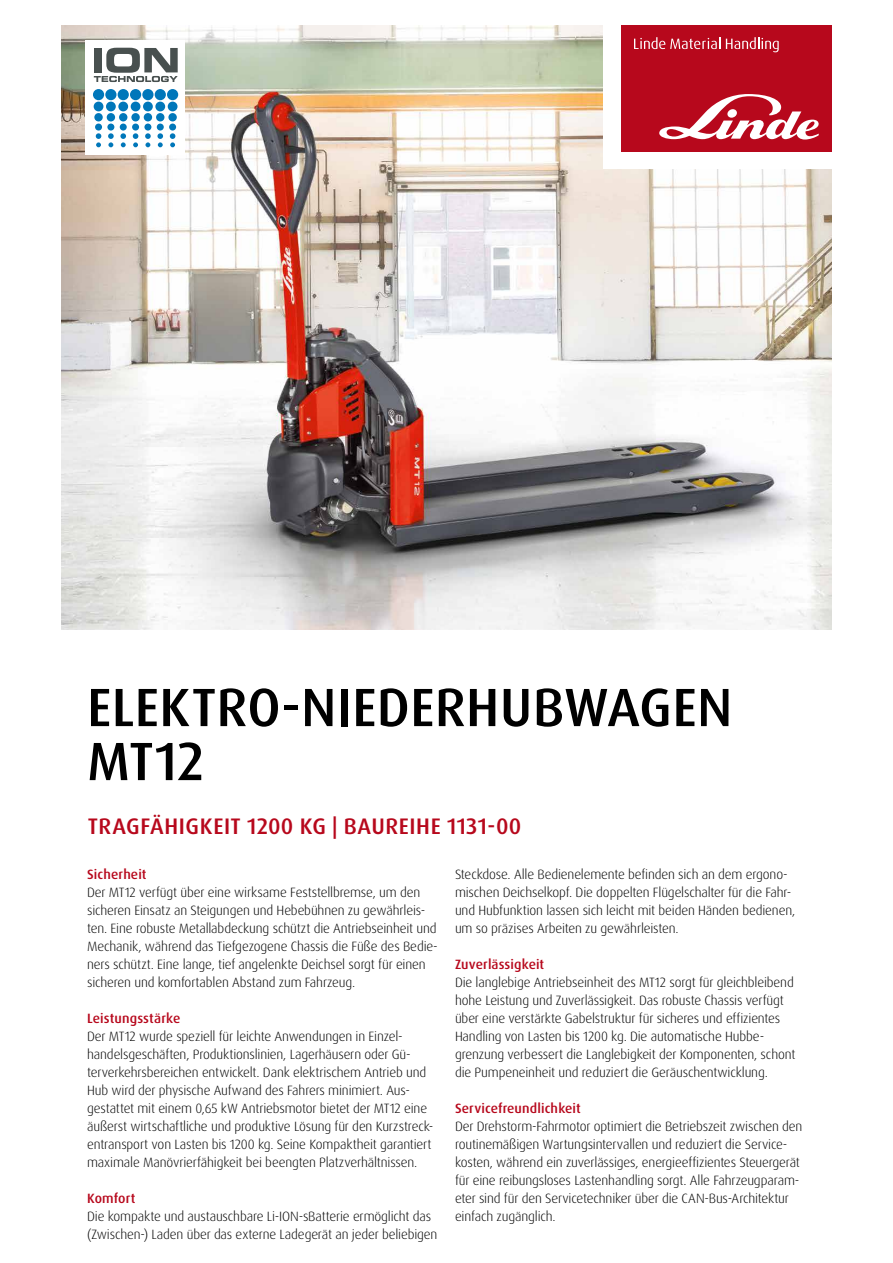
<style>
.page{position:relative;width:893px;height:1263px;background:#fff}
.page>*{position:absolute;margin:0;border:0;box-sizing:border-box;transform-origin:0 0}
.t1{font:500 54px/54px "Dax Pro";letter-spacing:.005em;color:#000}
.t2{font:500 22.5px "Dax Pro";letter-spacing:.025em;color:#b7081c}
.t3{font:300 13.5px/18px "Dax Pro";letter-spacing:-.01em;color:#000}
.t4{font:500 13.5px "Dax Pro";letter-spacing:.01em;color:#b7081c}
</style>
<div class="page">
<img style="left:62px;top:26px;width:769px;height:603px">
<div style="left:86px;top:40px;width:99px;height:115px;background:#fff"></div>
<div style="left:94px;top:102px;width:9px;height:9px;background:#0077ba;border-radius:50%"></div>
<div style="left:94px;top:113px;width:9px;height:8px;background:#0077ba;border-radius:50%"></div>
<div style="left:95px;top:124px;width:7px;height:7px;background:#0077ba;border-radius:50%"></div>
<svg style="left:96px;top:133px;width:5px;height:14px"></svg>
<div style="left:106px;top:102px;width:10px;height:9px;background:#0077ba;border-radius:50%"></div>
<div style="left:107px;top:113px;width:8px;height:8px;background:#0077ba;border-radius:50%"></div>
<div style="left:107px;top:124px;width:7px;height:7px;background:#0077ba;border-radius:50%"></div>
<svg style="left:108px;top:133px;width:6px;height:14px"></svg>
<div style="left:118px;top:102px;width:10px;height:9px;background:#0077ba;border-radius:50%"></div>
<div style="left:119px;top:113px;width:8px;height:8px;background:#0077ba;border-radius:50%"></div>
<div style="left:120px;top:124px;width:7px;height:7px;background:#0077ba;border-radius:50%"></div>
<svg style="left:120px;top:133px;width:6px;height:14px"></svg>
<div style="left:131px;top:102px;width:9px;height:9px;background:#0077ba;border-radius:50%"></div>
<div style="left:131px;top:113px;width:9px;height:8px;background:#0077ba;border-radius:50%"></div>
<div style="left:132px;top:124px;width:7px;height:7px;background:#0077ba;border-radius:50%"></div>
<svg style="left:133px;top:133px;width:5px;height:14px"></svg>
<div style="left:143px;top:102px;width:10px;height:9px;background:#0077ba;border-radius:50%"></div>
<div style="left:144px;top:113px;width:8px;height:8px;background:#0077ba;border-radius:50%"></div>
<div style="left:144px;top:124px;width:7px;height:7px;background:#0077ba;border-radius:50%"></div>
<svg style="left:145px;top:133px;width:6px;height:14px"></svg>
<div style="left:155px;top:102px;width:10px;height:9px;background:#0077ba;border-radius:50%"></div>
<div style="left:156px;top:113px;width:8px;height:8px;background:#0077ba;border-radius:50%"></div>
<div style="left:157px;top:124px;width:7px;height:7px;background:#0077ba;border-radius:50%"></div>
<svg style="left:157px;top:133px;width:6px;height:14px"></svg>
<div style="left:168px;top:102px;width:10px;height:9px;background:#0077ba;border-radius:50%"></div>
<div style="left:93px;top:89px;width:11px;height:11px;background:#0077ba;border-radius:50%"></div>
<div style="left:105px;top:89px;width:11px;height:11px;background:#0077ba;border-radius:50%"></div>
<div style="left:118px;top:89px;width:11px;height:11px;background:#0077ba;border-radius:50%"></div>
<div style="left:130px;top:89px;width:11px;height:11px;background:#0077ba;border-radius:50%"></div>
<div style="left:142px;top:89px;width:12px;height:11px;background:#0077ba;border-radius:50%"></div>
<div style="left:155px;top:89px;width:11px;height:11px;background:#0077ba;border-radius:50%"></div>
<div style="left:167px;top:89px;width:11px;height:11px;background:#0077ba;border-radius:50%"></div>
<div style="left:168px;top:113px;width:9px;height:8px;background:#0077ba;border-radius:50%"></div>
<div style="left:169px;top:124px;width:7px;height:7px;background:#0077ba;border-radius:50%"></div>
<svg style="left:170px;top:133px;width:5px;height:14px"></svg>
<svg style="left:94px;top:48px;width:84px;height:34px"></svg>
<div style="left:604px;top:0;width:253px;height:169px;background:#fff"></div>
<div style="left:621px;top:26px;width:210px;height:126px;background:#b7081c"></div>
<svg style="left:659px;top:94px;width:160px;height:46px"></svg>
<svg style="left:634px;top:37px;width:86px;height:12px"></svg>
<svg style="left:726px;top:37px;width:53px;height:15px"></svg>
<h1 class="t1" style="left:87px;top:682px;width:647px">ELEKTRO-NIEDERHUBWAGEN<br>MT12</h1>
<h2 class="t2" style="left:88px;top:815px;width:435px">TRAGFÄHIGKEIT 1200 KG | BAUREIHE 1131-00</h2>
<p class="t4" style="left:87px;top:867px;width:61px">Sicherheit</p>
<p class="t3" style="left:87px;top:884px;width:352px">Der MT12 verfügt über eine wirksame Feststellbremse, um den sicheren Einsatz an Steigungen und Hebebühnen zu gewährleis&shy;ten. Eine robuste Metallabdeckung schützt die Antriebseinheit und Mechanik, während das Tiefgezogene Chassis die Füße des Bedie&shy;ners schützt. Eine lange, tief angelenkte Deichsel sorgt für einen sicheren und komfortablen Abstand zum Fahrzeug.</p>
<p class="t4" style="left:87px;top:1011px;width:95px">Leistungsstärke</p>
<p class="t3" style="left:87px;top:1028px;width:348px">Der MT12 wurde speziell für leichte Anwendungen in Einzel&shy;handelsgeschäften, Produktionslinien, Lagerhäusern oder Gü&shy;terverkehrsbereichen entwickelt. Dank elektrischem Antrieb und Hub wird der physische Aufwand des Fahrers minimiert. Aus&shy;gestattet mit einem 0,65 kW Antriebsmotor bietet der MT12 eine äußerst wirtschaftliche und produktive Lösung für den Kurzstreck&shy;entransport von Lasten bis 1200 kg. Seine Kompaktheit garantiert maximale Manövrierfähigkeit bei beengten Platzverhältnissen.</p>
<p class="t4" style="left:87px;top:1191px;width:50px">Komfort</p>
<p class="t3" style="left:87px;top:1208px;width:352px">Die kompakte und austauschbare Li-ION-sBatterie ermöglicht das (Zwischen-) Laden über das externe Ladegerät an jeder beliebigen</p>
<p class="t3" style="left:455px;top:866px;width:342px">Steckdose. Alle Bedienelemente befinden sich an dem ergono&shy;mischen Deichselkopf. Die doppelten Flügelschalter für die Fahr&shy;und Hubfunktion lassen sich leicht mit beiden Händen bedienen, um so präzises Arbeiten zu gewährleisten.</p>
<p class="t4" style="left:455px;top:957px;width:91px">Zuverlässigkeit</p>
<p class="t3" style="left:455px;top:974px;width:342px">Die langlebige Antriebseinheit des MT12 sorgt für gleichbleibend hohe Leistung und Zuverlässigkeit. Das robuste Chassis verfügt über eine verstärkte Gabelstruktur für sicheres und effizientes Handling von Lasten bis 1200 kg. Die automatische Hubbe&shy;grenzung verbessert die Langlebigkeit der Komponenten, schont die Pumpeneinheit und reduziert die Geräuschentwicklung.</p>
<p class="t4" style="left:455px;top:1101px;width:127px">Servicefreundlichkeit</p>
<p class="t3" style="left:455px;top:1118px;width:349px">Der Drehstorm-Fahrmotor optimiert die Betriebszeit zwischen den routinemäßigen Wartungsintervallen und reduziert die Service&shy;kosten, während ein zuverlässiges, energieeffizientes Steuergerät für eine reibungsloses Lastenhandling sorgt. Alle Fahrzeugparam&shy;eter sind für den Servicetechniker über die CAN-Bus-Architektur einfach zugänglich.</p>
</div>
